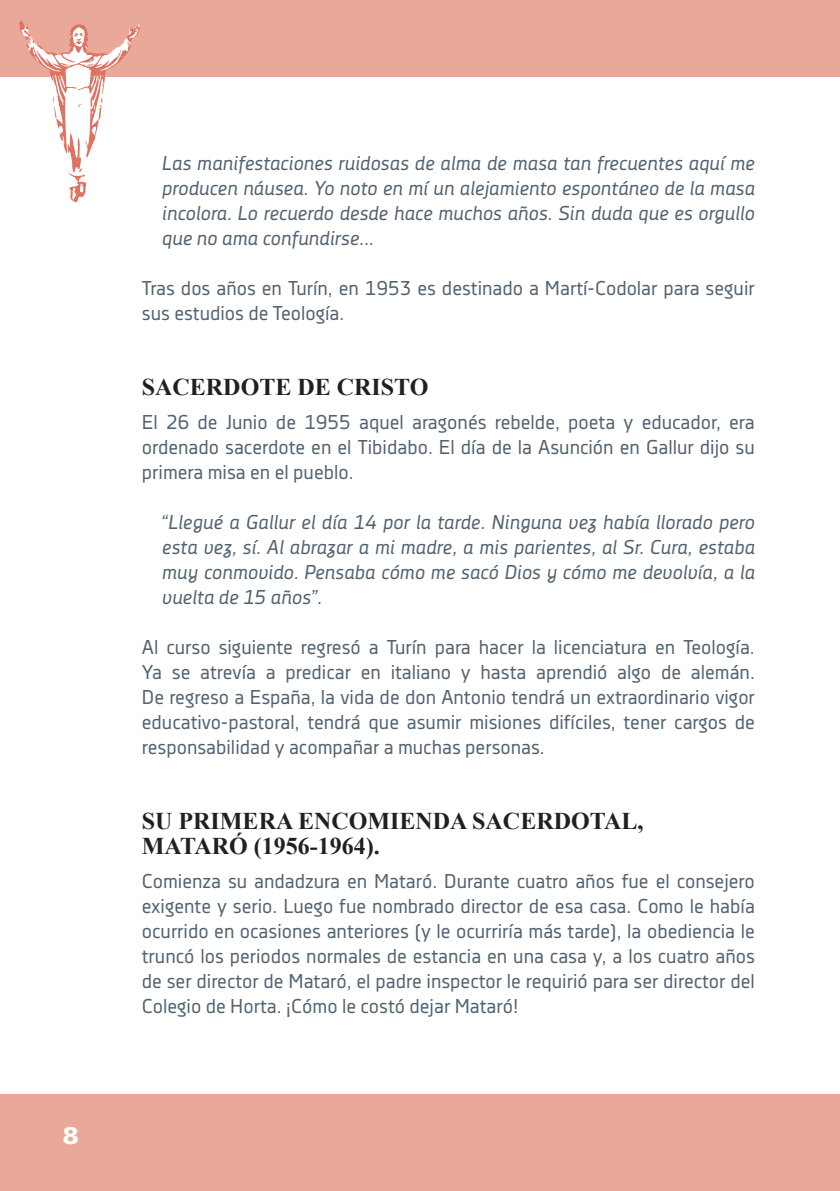
<style>
.page{position:relative;width:840px;height:1191px;background:#fff}
.page>*{position:absolute;margin:0;border:0;box-sizing:border-box;transform-origin:0 0}
.t1{font:700 24px/25px "Times New Roman";color:#231f20}
.t2{font:900 24px "Univers LT Std";color:#fff}
.t3{font:20px/25px "Decima Nova Pro";color:#526270;text-align:justify}
.t4{font:italic 20px/25px "Decima Nova Pro";color:#526270;text-align:justify}
</style>
<div class="page">
<div style="left:0;top:0;width:839px;height:76px;background:#eaa899"></div>
<div style="left:0;top:1094px;width:839px;height:97px;background:#eaa899"></div>
<svg style="left:19px;top:21px;width:121px;height:182px"></svg>
<p class="t2" style="left:63px;top:1120px;width:18px">8</p>
<p class="t4" style="left:162px;top:150px;width:594px">Las manifestaciones ruidosas de alma de masa tan frecuentes aquí me producen náusea. Yo noto en mí un alejamiento espontáneo de la masa incolora. Lo recuerdo desde hace muchos años. Sin duda que es orgullo que no ama confundirse...</p>
<p class="t3" style="left:142px;top:275px;width:614px">Tras dos años en Turín, en 1953 es destinado a Martí-Codolar para seguir sus estudios de Teología.</p>
<p class="t1" style="left:142px;top:373px;width:288px">SACERDOTE DE CRISTO</p>
<p class="t3" style="left:142px;top:409px;width:614px">El 26 de Junio de 1955 aquel aragonés rebelde, poeta y educador, era ordenado sacerdote en el Tibidabo. El día de la Asunción en Gallur dijo su primera misa en el pueblo.</p>
<p class="t4" style="left:162px;top:509px;width:594px">“Llegué a Gallur el día 14 por la tarde. Ninguna vez había llorado pero esta vez, sí. Al abrazar a mi madre, a mis parientes, al Sr. Cura, estaba muy conmovido. Pensaba cómo me sacó Dios y cómo me devolvía, a la vuelta de 15 años”.</p>
<p class="t3" style="left:142px;top:634px;width:614px">Al curso siguiente regresó a Turín para hacer la licenciatura en Teología.<br>Ya se atrevía a predicar en italiano y hasta aprendió algo de alemán.<br>De regreso a España, la vida de don Antonio tendrá un extraordinario vigor educativo-pastoral, tendrá que asumir misiones difíciles, tener cargos de responsabilidad y acompañar a muchas personas.</p>
<p class="t1" style="left:142px;top:807px;width:502px">SU PRIMERA ENCOMIENDA SACERDOTAL,<br>MATARÓ (1956-1964).</p>
<p class="t3" style="left:142px;top:868px;width:614px">Comienza su andadzura en Mataró. Durante cuatro años fue el consejero exigente y serio. Luego fue nombrado director de esa casa. Como le había ocurrido en ocasiones anteriores (y le ocurriría más tarde), la obediencia le truncó los periodos normales de estancia en una casa y, a los cuatro años de ser director de Mataró, el padre inspector le requirió para ser director del Colegio de Horta. ¡Cómo le costó dejar Mataró!</p>
</div>
